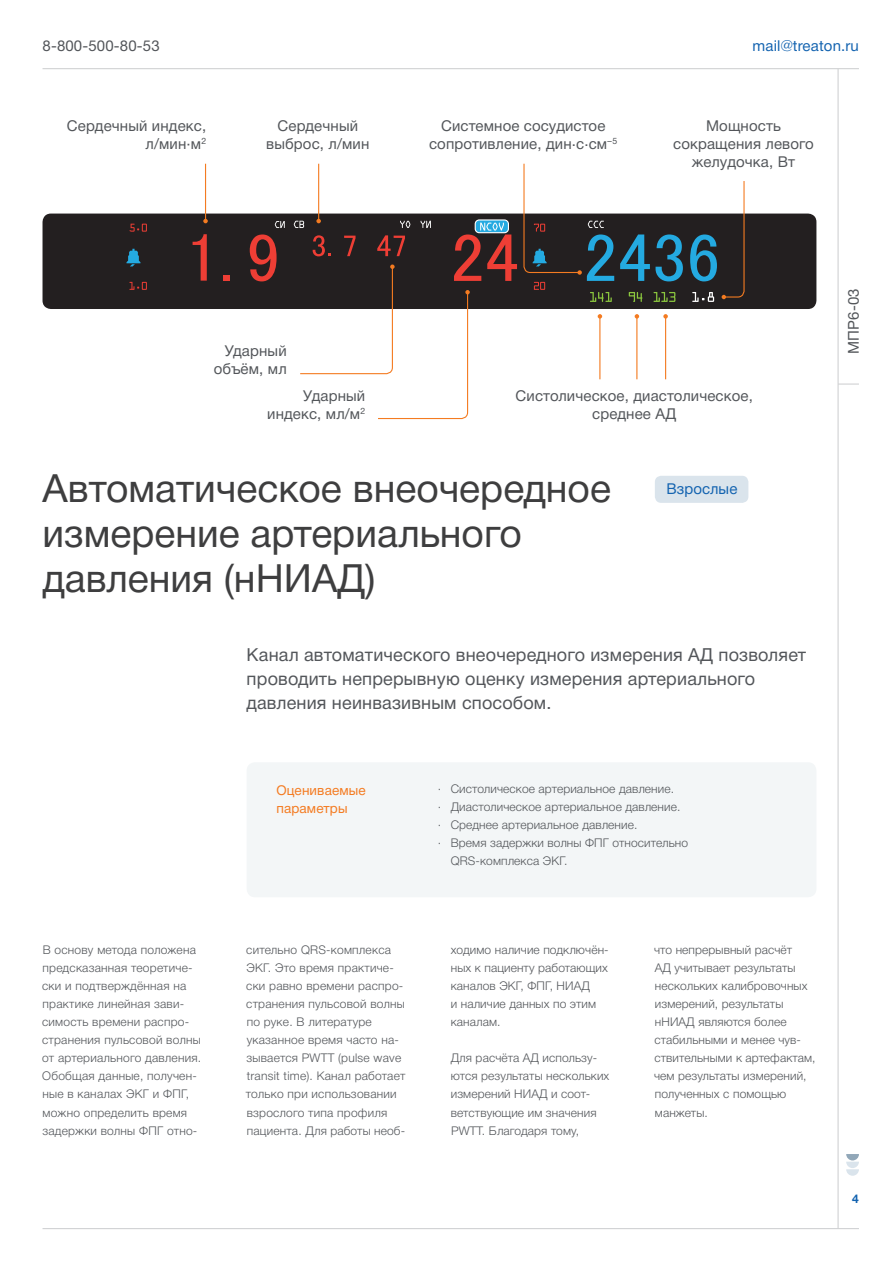
<style>
.page{position:relative;width:893px;height:1263px;background:#fff}
.page>*{position:absolute;margin:0;border:0;box-sizing:border-box;transform-origin:0 0}
.t1{font:39px/45px "Helvetica Neue Cyr";color:#3e3e3f}
.t2{font:18px/24px "Helvetica Neue Cyr";letter-spacing:.01em;color:#53565a}
.t3{font:15px/18px "Helvetica Neue Cyr";letter-spacing:.01em;color:#53565a;text-align:center}
.t4{font:15px "Helvetica Neue Cyr";letter-spacing:.01em;color:#1363b0}
.t5{font:13.5px/18px "Helvetica Neue Cyr";letter-spacing:.01em;color:#f47b21}
.t6{font:300 12px/18px "Helvetica Neue Cyr";letter-spacing:.01em;color:#53565a}
.t7{font:700 12px "Helvetica Neue Cyr";color:#1363b0}
</style>
<div class="page">
<hr style="left:43px;top:1228px;width:816px;height:1px;background:#d1d2d4">
<hr style="left:43px;top:68px;width:816px;height:1px;background:#d1d2d4">
<svg style="left:846px;top:1154px;width:13px;height:22px"></svg>
<hr style="left:837px;top:69px;width:2px;height:1159px;background:#d1d2d4">
<hr style="left:838px;top:383px;width:21px;height:2px;background:#d1d2d4">
<div style="left:247px;top:762px;width:569px;height:135px;background:#f3f6f7;border-radius:9px"></div>
<div style="left:43px;top:214px;width:773px;height:95px;background:#231f20;border-radius:9px"></div>
<svg style="left:629px;top:292px;width:13px;height:10px"></svg>
<svg style="left:653px;top:292px;width:22px;height:10px"></svg>
<svg style="left:620px;top:234px;width:63px;height:47px"></svg>
<svg style="left:130px;top:224px;width:17px;height:8px"></svg>
<svg style="left:275px;top:221px;width:10px;height:7px"></svg>
<svg style="left:129px;top:282px;width:18px;height:8px"></svg>
<svg style="left:193px;top:234px;width:14px;height:47px"></svg>
<svg style="left:224px;top:275px;width:6px;height:6px"></svg>
<svg style="left:250px;top:234px;width:27px;height:47px"></svg>
<svg style="left:127px;top:249px;width:13px;height:17px"></svg>
<hr style="left:205px;top:164px;width:1px;height:57px;background:#f47b21">
<svg style="left:203px;top:219px;width:5px;height:4px"></svg>
<hr style="left:318px;top:164px;width:1px;height:57px;background:#f47b21">
<hr style="left:599px;top:316px;width:1px;height:63px;background:#f47b21">
<svg style="left:598px;top:314px;width:4px;height:5px"></svg>
<hr style="left:636px;top:316px;width:1px;height:63px;background:#f47b21">
<svg style="left:635px;top:314px;width:4px;height:5px"></svg>
<hr style="left:665px;top:316px;width:1px;height:63px;background:#f47b21">
<svg style="left:663px;top:314px;width:5px;height:5px"></svg>
<svg style="left:523px;top:163px;width:91px;height:139px"></svg>
<svg style="left:690px;top:181px;width:55px;height:121px"></svg>
<svg style="left:294px;top:219px;width:223px;height:201px"></svg>
<div style="left:655px;top:476px;width:93px;height:27px;background:#dae4ec;border-radius:6px"></div>
<p class="t3" style="left:43px;top:37px;width:119px">8-800-500-80-53</p>
<p class="t4" style="left:753px;top:38px;width:108px">mail@treaton.ru</p>
<p class="t3" style="left:67px;top:117px;width:141px;text-align:right">Сердечный индекс, л/мин·м<sup>2</sup></p>
<p class="t3" style="left:266px;top:117px;width:105px">Сердечный выброс, л/мин</p>
<p class="t3" style="left:429px;top:117px;width:190px">Системное сосудистое сопротивление, дин.с.см<sup>–5</sup></p>
<p class="t3" style="left:673px;top:117px;width:142px">Мощность сокращения левого желудочка, Вт</p>
<p class="t3" style="left:214px;top:342px;width:74px;text-align:right">Ударный объём, мл</p>
<p class="t3" style="left:267px;top:387px;width:100px;text-align:right">Ударный индекс, мл/м<sup>2</sup></p>
<p class="t3" style="left:516px;top:387px;width:239px">Систолическое, диастолическое, среднее АД</p>
<h1 class="t1" style="left:43px;top:466px;width:570px">Автоматическое внеочередное измерение артериального давления (нНИАД)</h1>
<p class="t4" style="left:666px;top:481px;width:73px">Взрослые</p>
<h2 class="t2" style="left:247px;top:643px;width:561px">Канал автоматического внеочередного измерения АД позволяет проводить непрерывную оценку измерения артериального давления неинвазивным способом.</h2>
<p class="t5" style="left:276px;top:781px;width:91px">Оцениваемые параметры</p>
<p class="t6" style="left:438px;top:780px;width:238px">· Систолическое артериальное давление.</p>
<p class="t6" style="left:438px;top:798px;width:244px">· Диастолическое артериальное давление.</p>
<p class="t6" style="left:438px;top:816px;width:201px">· Среднее артериальное давление.</p>
<p class="t6" style="left:438px;top:834px;width:252px">· Время задержки волны ФПГ относительно</p>
<p class="t6" style="left:451px;top:852px;width:118px">QRS-комплекса ЭКГ.</p>
<p class="t6" style="left:42px;top:941px;width:161px">В основу метода положена предсказанная теоретиче&shy;ски и подтверждённая на практике линейная зави&shy;симость времени распро&shy;странения пульсовой волны от артериального давления.<br>Обобщая данные, получен&shy;ные в каналах ЭКГ и ФПГ, можно определить время задержки волны ФПГ отно-</p>
<p class="t6" style="left:246px;top:941px;width:161px">сительно QRS-комплекса<br>ЭКГ. Это время практиче&shy;ски равно времени распро&shy;странения пульсовой волны по руке. В литературе указанное время часто на&shy;зывается PWTT (pulse wave transit time). Канал работает только при использовании взрослого типа профиля пациента. Для работы необ-</p>
<p class="t6" style="left:451px;top:941px;width:159px">ходимо наличие подключён&shy;ных к пациенту работающих каналов ЭКГ, ФПГ, НИАД<br>и наличие данных по этим каналам.</p>
<p class="t6" style="left:451px;top:1049px;width:160px">Для расчёта АД использу&shy;ются результаты нескольких измерений НИАД и соот&shy;ветствующие им значения<br>PWTT. Благодаря тому,</p>
<p class="t6" style="left:654px;top:941px;width:163px">что непрерывный расчёт<br>АД учитывает результаты нескольких калибровочных измерений, результаты нНИАД являются более стабильными и менее чув&shy;ствительными к артефактам, чем результаты измерений, полученных с помощью манжеты.</p>
<p class="t3" style="left:845px;top:354px;width:67px;rotate:-90deg">МПР6-03</p>
<p class="t7" style="left:852px;top:1192px;width:8px">4</p>
</div>
